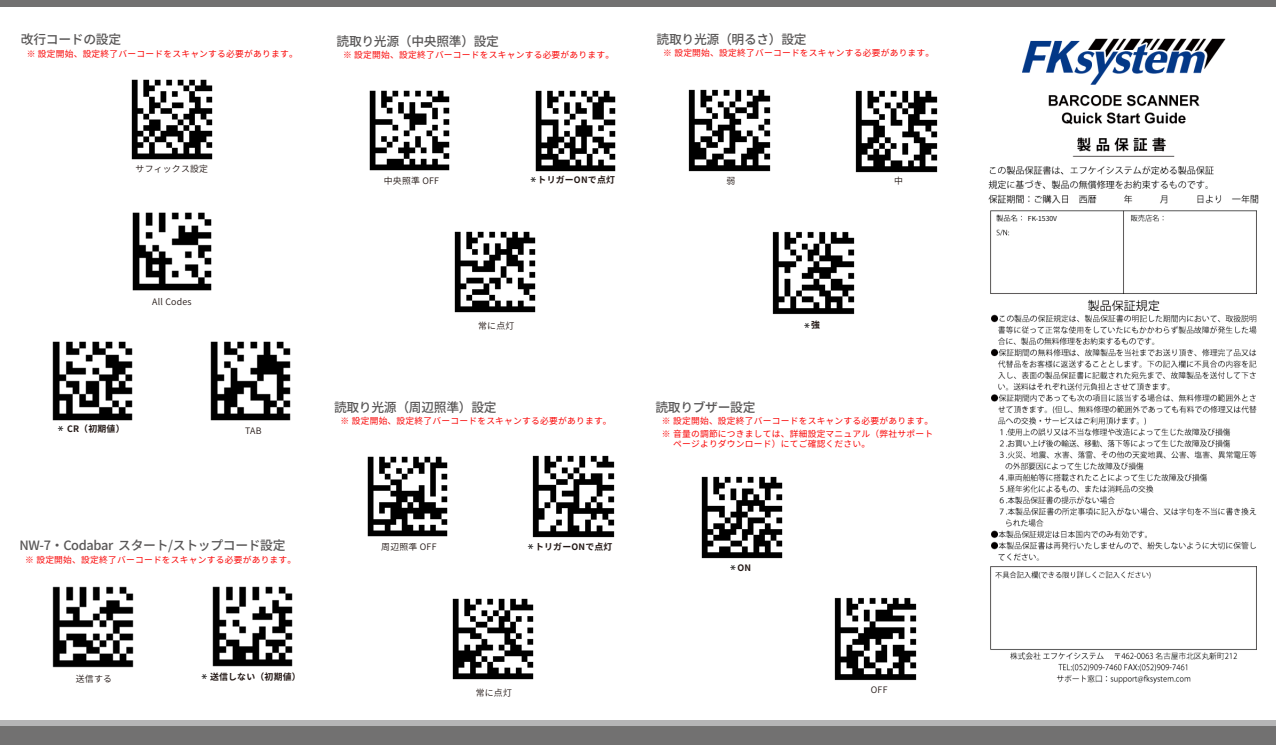
<style>
.page{position:relative;width:1276px;height:745px;background:#fff}
.page>*{position:absolute;margin:0;border:0;box-sizing:border-box;transform-origin:0 0}
.t1{font:500 12.75px "Gen Shin Gothic";letter-spacing:-.025em;color:#595757}
.t2{font:12.75px "Koz Go Pro";color:#000}
.t3{font:8.88px "Gen Shin Gothic";letter-spacing:.025em;color:#231815}
.t4{font:700 8.88px "Gen Shin Gothic";letter-spacing:.025em;color:#231815}
.t5{font:8.75px/10px "Gen Shin Gothic";letter-spacing:.025em;color:#f90606}
.t6{font:6.88px "Gen Shin Gothic";color:#000}
.s1{font-family:"Koz Go Pro";font-weight:400;font-size:12.75px;color:#000}
</style>
<div class="page">
<div style="left:0;top:0;width:1276px;height:6px;background:#727171"></div>
<div style="left:0;top:719px;width:1276px;height:23px;background:#b5b5b6"></div>
<div style="left:0;top:726px;width:1276px;height:18px;background:#727171"></div>
<img style="left:988px;top:38px;width:271px;height:646px">
<div style="left:1023px;top:212px;width:32px;height:9px;background:#fff"></div>
<img style="left:131px;top:79px;width:82px;height:81px">
<img style="left:132px;top:212px;width:80px;height:79px">
<img style="left:52px;top:341px;width:81px;height:80px">
<img style="left:210px;top:341px;width:81px;height:80px">
<img style="left:52px;top:586px;width:82px;height:82px">
<img style="left:212px;top:586px;width:81px;height:81px">
<img style="left:369px;top:90px;width:81px;height:81px">
<img style="left:535px;top:90px;width:81px;height:82px">
<img style="left:454px;top:231px;width:82px;height:82px">
<img style="left:452px;top:598px;width:82px;height:82px">
<img style="left:532px;top:455px;width:83px;height:83px">
<img style="left:367px;top:456px;width:81px;height:81px">
<img style="left:688px;top:89px;width:83px;height:83px">
<img style="left:855px;top:90px;width:83px;height:83px">
<img style="left:772px;top:231px;width:83px;height:84px">
<img style="left:834px;top:597px;width:83px;height:84px">
<img style="left:701px;top:476px;width:82px;height:83px">
<h1 class="t1" style="left:21px;top:30px;width:102px">改行コードの設定</h1>
<p class="t5" style="left:27px;top:48px;width:273px">※ 設定開始、設定終了バーコードをスキャンする必要があります。</p>
<p class="t3" style="left:136px;top:163px;width:74px">サフィックス設定</p>
<h1 class="t1" style="left:336px;top:31px;width:164px">読取り光源（中央照準）設定</h1>
<p class="t5" style="left:343px;top:49px;width:273px">※ 設定開始、設定終了バーコードをスキャンする必要があります。</p>
<h1 class="t1" style="left:656px;top:30px;width:152px">読取り光源（明るさ）設定</h1>
<p class="t5" style="left:663px;top:48px;width:273px">※ 設定開始、設定終了バーコードをスキャンする必要があります。</p>
<p class="t3" style="left:384px;top:174px;width:57px">中央照準 OFF</p>
<p class="t4" style="left:537px;top:173px;width:79px">トリガーONで点灯</p>
<h1 class="t2" style="left:530px;top:174px;width:7px">*</h1>
<p class="t3" style="left:726px;top:175px;width:10px">弱</p>
<p class="t3" style="left:894px;top:174px;width:10px">中</p>
<p class="t3" style="left:152px;top:295px;width:41px">All Codes</p>
<p class="t4" style="left:67px;top:421px;width:59px">CR（初期値）</p>
<p class="t3" style="left:245px;top:424px;width:18px">TAB</p>
<h1 class="t2" style="left:58px;top:423px;width:7px">*</h1>
<h1 class="t1" style="left:20px;top:536px;width:268px">NW-7・Codabar スタート/ストップコード設定</h1>
<p class="t5" style="left:25px;top:554px;width:273px">※ 設定開始、設定終了バーコードをスキャンする必要があります。</p>
<p class="t3" style="left:478px;top:319px;width:38px">常に点灯</p>
<h1 class="t1" style="left:334px;top:398px;width:164px">読取り光源（周辺照準）設定</h1>
<p class="t5" style="left:341px;top:416px;width:273px">※ 設定開始、設定終了バーコードをスキャンする必要があります。</p>
<p class="t3" style="left:381px;top:540px;width:57px">周辺照準 OFF</p>
<p class="t4" style="left:535px;top:539px;width:79px">トリガーONで点灯</p>
<h1 class="t2" style="left:528px;top:541px;width:7px">*</h1>
<p class="t3" style="left:76px;top:671px;width:38px">送信する</p>
<p class="t4" style="left:210px;top:669px;width:92px">送信しない（初期値）</p>
<h1 class="t2" style="left:202px;top:670px;width:7px">*</h1>
<p class="t3" style="left:476px;top:685px;width:38px">常に点灯</p>
<h1 class="t2" style="left:804px;top:320px;width:17px">*<sup>強</sup></h1>
<h1 class="t1" style="left:655px;top:398px;width:102px">読取りブザー設定</h1>
<p class="t5" style="left:662px;top:416px;width:273px">※ 設定開始、設定終了バーコードをスキャンする必要があります。</p>
<p class="t5" style="left:662px;top:428px;width:273px">※ 音量の調節につきましては、詳細設定マニュアル（弊社サポート　 ページよりダウンロード）にてご確認ください。</p>
<p class="t4" style="left:730px;top:560px;width:23px"><span class="s1">*</span>ON</p>
<p class="t3" style="left:871px;top:683px;width:18px">OFF</p>
<p class="t6" style="left:1028px;top:213px;width:31px">FK-1530V</p>
</div>
